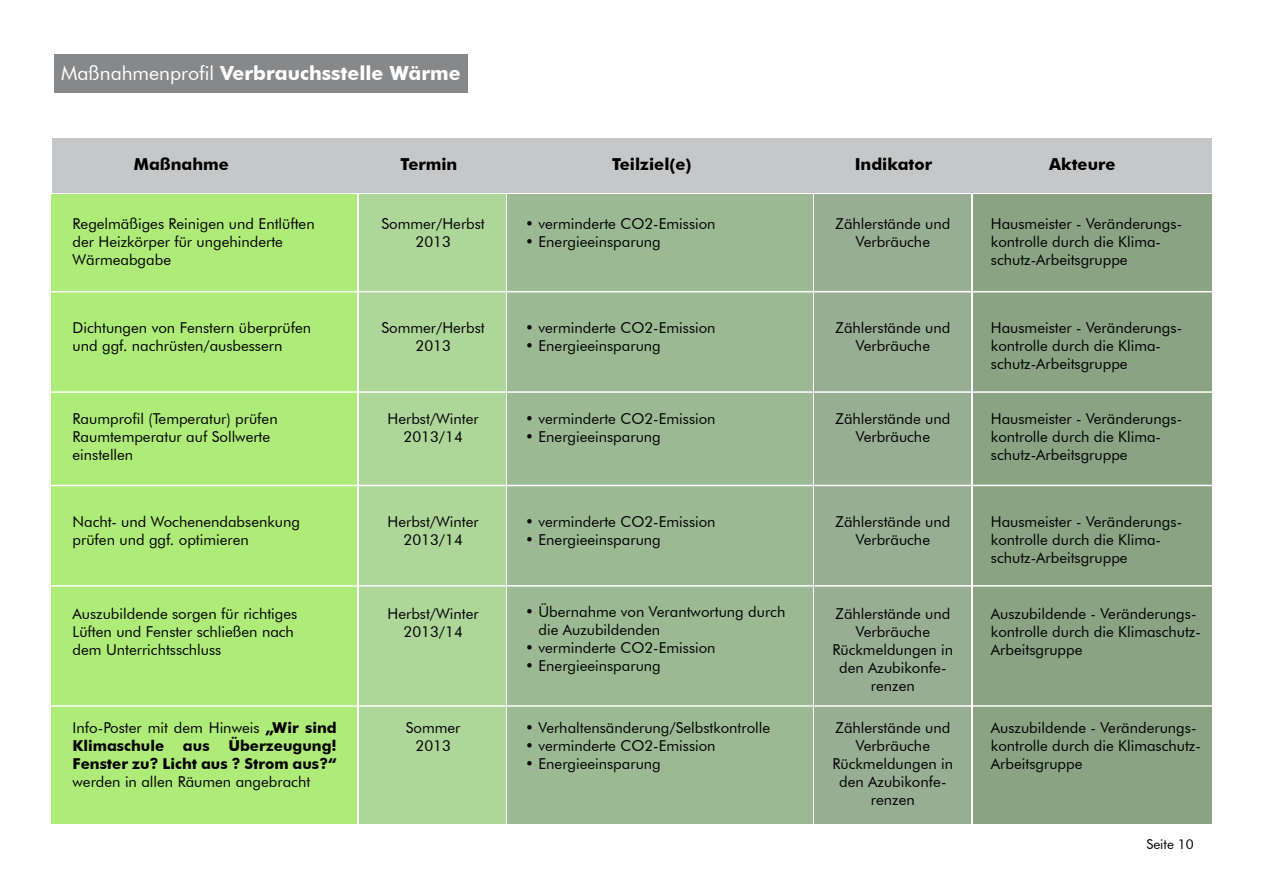
<style>
.page{position:relative;width:1263px;height:893px;background:#fff}
.page>*{position:absolute;margin:0;border:0;box-sizing:border-box;transform-origin:0 0}
.t1{font:700 19.5px "Futura BT";color:#fff}
.t2{font:700 16.5px "Futura BT";color:#000}
.t3{font:15px/18px "Futura BT";color:#000}
.t4{font:700 15px/18px "Futura BT";color:#000;text-align:justify}
.t5{font:13.5px "Futura BT";color:#000}
.s1{font-weight:400}
</style>
<div class="page">
<div style="left:52px;top:194px;width:305px;height:630px;background:#afeb79"></div>
<div style="left:359px;top:194px;width:146px;height:630px;background:#afd699"></div>
<div style="left:508px;top:194px;width:305px;height:630px;background:#9bba94"></div>
<div style="left:815px;top:194px;width:156px;height:630px;background:#98ae92"></div>
<div style="left:973px;top:194px;width:239px;height:630px;background:#89a383"></div>
<div style="left:54px;top:54px;width:414px;height:39px;background:#87888a"></div>
<div style="left:53px;top:138px;width:1159px;height:55px;background:#c6c7c8"></div>
<hr style="left:39px;top:291px;width:1190px;height:1px;background:#fff">
<hr style="left:39px;top:391px;width:1190px;height:2px;background:#fff">
<hr style="left:39px;top:485px;width:1190px;height:1px;background:#fff">
<hr style="left:39px;top:585px;width:1190px;height:2px;background:#fff">
<hr style="left:39px;top:705px;width:1190px;height:2px;background:#fff">
<h1 class="t1" style="left:61px;top:61px;width:401px"><span class="s1">Maßnahmenprofil</span> Verbrauchsstelle Wärme</h1>
<p class="t2" style="left:134px;top:154px;width:97px">Maßnahme</p>
<p class="t2" style="left:401px;top:154px;width:58px">Termin</p>
<p class="t2" style="left:612px;top:154px;width:81px">Teilziel(e)</p>
<p class="t2" style="left:855px;top:154px;width:79px">Indikator</p>
<p class="t2" style="left:1049px;top:154px;width:68px">Akteure</p>
<p class="t3" style="left:525px;top:214px;width:192px">• verminderte CO2-Emission</p>
<p class="t3" style="left:525px;top:232px;width:137px">• Energieeinsparung</p>
<p class="t3" style="left:73px;top:214px;width:244px">Regelmäßiges Reinigen und Entlüften der Heizkörper für ungehinderte<br>Wärmeabgabe</p>
<p class="t3" style="left:381px;top:214px;width:105px;text-align:center">Sommer/Herbst<br>2013</p>
<p class="t3" style="left:835px;top:214px;width:116px;text-align:center">Zählerstände und<br>Verbräuche</p>
<p class="t3" style="left:991px;top:214px;width:193px">Hausmeister - Veränderungs&shy;kontrolle durch die Klima&shy;schutz-Arbeitsgruppe</p>
<p class="t3" style="left:525px;top:319px;width:192px">• verminderte CO2-Emission</p>
<p class="t3" style="left:525px;top:337px;width:137px">• Energieeinsparung</p>
<p class="t3" style="left:73px;top:319px;width:240px">Dichtungen von Fenstern überprüfen und ggf. nachrüsten/ausbessern</p>
<p class="t3" style="left:991px;top:319px;width:193px">Hausmeister - Veränderungs&shy;kontrolle durch die Klima&shy;schutz-Arbeitsgruppe</p>
<p class="t3" style="left:835px;top:319px;width:116px;text-align:center">Zählerstände und<br>Verbräuche</p>
<p class="t3" style="left:381px;top:319px;width:105px;text-align:center">Sommer/Herbst<br>2013</p>
<p class="t3" style="left:73px;top:409px;width:207px">Raumprofil (Temperatur) prüfen<br>Raumtemperatur auf Sollwerte einstellen</p>
<p class="t3" style="left:73px;top:513px;width:229px">Nacht- und Wochenendabsenkung prüfen und ggf. optimieren</p>
<p class="t3" style="left:73px;top:604px;width:226px">Auszubildende sorgen für richtiges<br>Lüften und Fenster schließen nach dem Unterrichtsschluss</p>
<p class="t4" style="left:73px;top:719px;width:266px"><span class="s1">Info-Poster mit dem Hinweis</span> „Wir sind Klimaschule aus Überzeugung!<br>Fenster zu? Licht aus ? Strom aus?“</p>
<p class="t3" style="left:73px;top:773px;width:239px">werden in allen Räumen angebracht</p>
<p class="t3" style="left:388px;top:409px;width:93px;text-align:center">Herbst/Winter<br>2013/14</p>
<p class="t3" style="left:388px;top:513px;width:93px;text-align:center">Herbst/Winter<br>2013/14</p>
<p class="t3" style="left:388px;top:604px;width:93px;text-align:center">Herbst/Winter<br>2013/14</p>
<p class="t3" style="left:406px;top:719px;width:56px;text-align:center">Sommer<br>2013</p>
<p class="t3" style="left:525px;top:409px;width:192px">• verminderte CO2-Emission</p>
<p class="t3" style="left:525px;top:427px;width:137px">• Energieeinsparung</p>
<p class="t3" style="left:525px;top:513px;width:192px">• verminderte CO2-Emission</p>
<p class="t3" style="left:525px;top:531px;width:137px">• Energieeinsparung</p>
<p class="t3" style="left:538px;top:602px;width:248px;text-indent:-13px">• Übernahme von Verantwortung durch die Auzubildenden</p>
<p class="t3" style="left:525px;top:638px;width:192px">• verminderte CO2-Emission</p>
<p class="t3" style="left:525px;top:656px;width:137px">• Energieeinsparung</p>
<p class="t3" style="left:525px;top:719px;width:247px">• Verhaltensänderung/Selbstkontrolle</p>
<p class="t3" style="left:525px;top:737px;width:192px">• verminderte CO2-Emission</p>
<p class="t3" style="left:525px;top:755px;width:137px">• Energieeinsparung</p>
<p class="t3" style="left:835px;top:409px;width:116px;text-align:center">Zählerstände und<br>Verbräuche</p>
<p class="t3" style="left:991px;top:409px;width:193px">Hausmeister - Veränderungs&shy;kontrolle durch die Klima&shy;schutz-Arbeitsgruppe</p>
<p class="t3" style="left:835px;top:513px;width:116px;text-align:center">Zählerstände und<br>Verbräuche</p>
<p class="t3" style="left:991px;top:513px;width:193px">Hausmeister - Veränderungs&shy;kontrolle durch die Klima&shy;schutz-Arbeitsgruppe</p>
<p class="t3" style="left:833px;top:604px;width:122px;text-align:center">Zählerstände und<br>Verbräuche<br>Rückmeldungen in den Azubikonfe&shy;renzen</p>
<p class="t3" style="left:832px;top:719px;width:122px;text-align:center">Zählerstände und<br>Verbräuche<br>Rückmeldungen in den Azubikonfe&shy;renzen</p>
<p class="t3" style="left:991px;top:604px;width:211px">Auszubildende - Veränderungs&shy;kontrolle durch die Klimaschutz-<br>Arbeitsgruppe</p>
<p class="t3" style="left:991px;top:719px;width:211px">Auszubildende - Veränderungs&shy;kontrolle durch die Klimaschutz-<br>Arbeitsgruppe</p>
<p class="t5" style="left:1146px;top:836px;width:49px">Seite 10</p>
</div>
